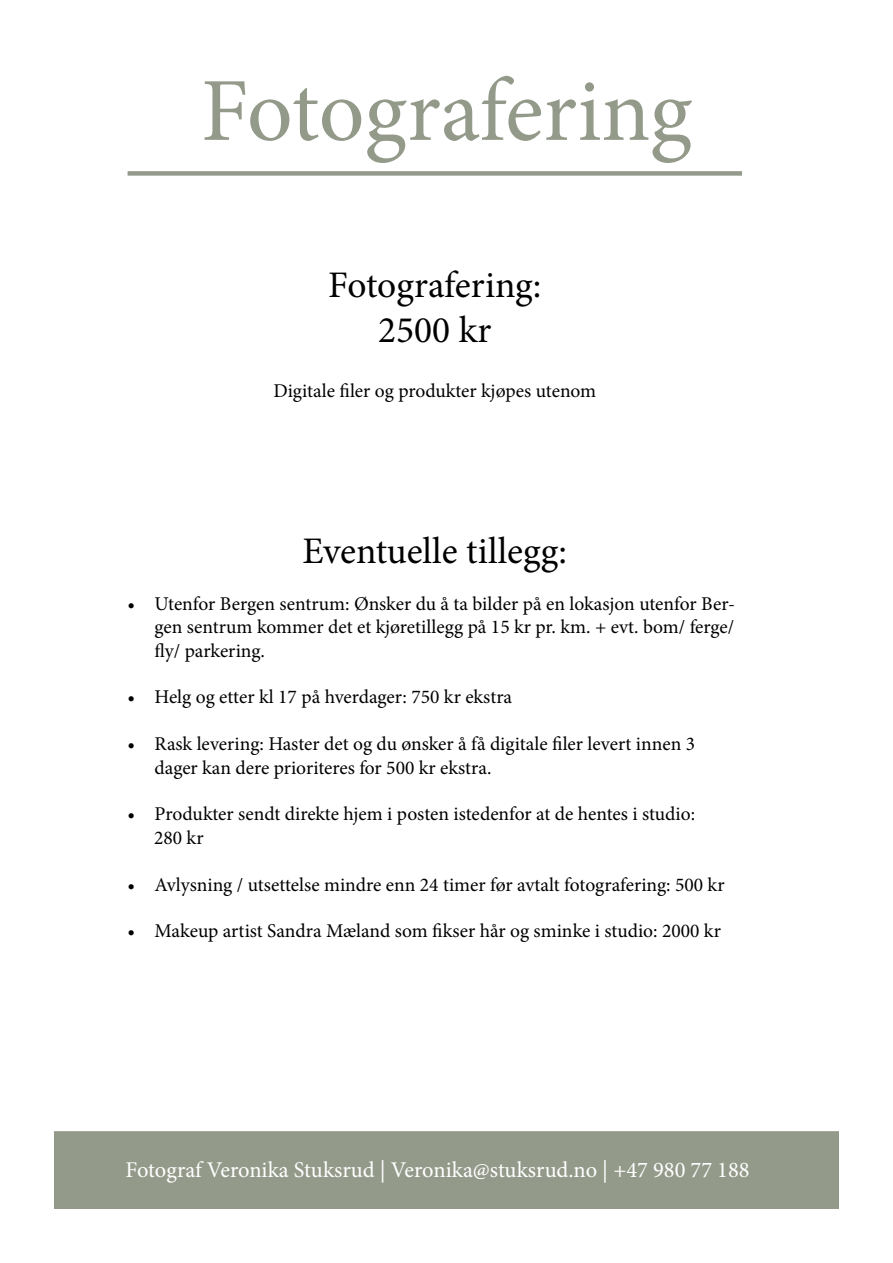
<style>
.page{position:relative;width:893px;height:1263px;background:#fff}
.page>*{position:absolute;margin:0;border:0;box-sizing:border-box;transform-origin:0 0}
.t1{font:90px "Minion Pro";letter-spacing:-.005em;color:#949a8a}
.t2{font:37.5px/45px "Minion Pro";color:#000;text-align:center}
.t3{font:22.5px "Minion Pro";color:#fff}
.t4{font:19.5px/23.4px "Minion Pro";color:#000}
</style>
<div class="page">
<div style="left:54px;top:1131px;width:785px;height:78px;background:#949a8a;border:2px solid #949a8a"></div>
<div style="left:128px;top:171px;width:614px;height:5px;background:#939a8a"></div>
<h1 class="t1" style="left:201px;top:51px;width:493px">Fotografering</h1>
<h2 class="t2" style="left:328px;top:262px;width:215px">Fotografering:<br>2500 kr</h2>
<p class="t4" style="left:273px;top:379px;width:324px">Digitale filer og produkter kjøpes utenom</p>
<h2 class="t2" style="left:302px;top:529px;width:266px">Eventuelle tillegg:</h2>
<p class="t4" style="left:155px;top:592px;width:582px;text-align:justify;text-indent:-27px">• Utenfor Bergen sentrum: Ønsker du å ta bilder på en lokasjon utenfor Ber&shy;gen sentrum kommer det et kjøretillegg på 15 kr pr. km. + evt. bom/ ferge/ fly/ parkering.</p>
<p class="t4" style="left:128px;top:685px;width:386px">• Helg og etter kl 17 på hverdager: 750 kr ekstra</p>
<p class="t4" style="left:155px;top:732px;width:542px;text-indent:-27px">• Rask levering: Haster det og du ønsker å få digitale filer levert innen 3 dager kan dere prioriteres for 500 kr ekstra.</p>
<p class="t4" style="left:154px;top:802px;width:543px;text-indent:-27px">• Produkter sendt direkte hjem i posten istedenfor at de hentes i studio:<br>280 kr</p>
<p class="t4" style="left:128px;top:873px;width:599px">• Avlysning / utsettelse mindre enn 24 timer før avtalt fotografering: 500 kr</p>
<p class="t4" style="left:128px;top:919px;width:595px">• Makeup artist Sandra Mæland som fikser hår og sminke i studio: 2000 kr</p>
<p class="t3" style="left:126px;top:1155px;width:626px">Fotograf Veronika Stuksrud | Veronika@stuksrud.no | +47 980 77 188</p>
</div>
